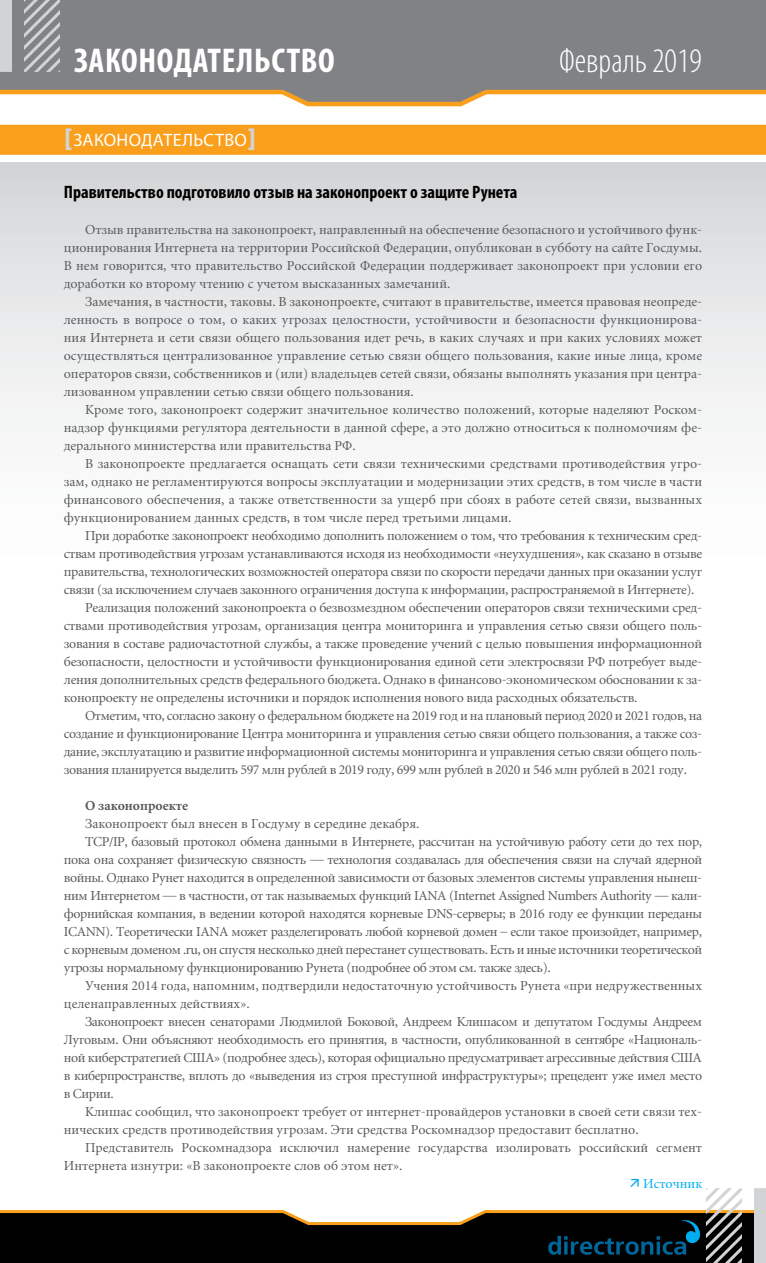
<style>
.page{position:relative;width:766px;height:1263px;background:#fff}
.page>*{position:absolute;margin:0;border:0;box-sizing:border-box;transform-origin:0 0}
.t1{font:700 condensed 34.5px "Myriad Pro";color:#fff}
.t2{font:300 condensed 34.5px "Myriad Pro";color:#fff}
.t3{font:700 condensed 18px "Myriad Pro";color:#000}
.t4{font:18px "Myriad Pro";letter-spacing:.02em;color:#fff}
.t5{font:13.5px/18px "Miniature";letter-spacing:-.03em;color:#58595b;text-align:justify}
.t6{font:13.5px "Miniature";color:#58595b}
.t7{font:700 13.5px "Miniature";color:#58595b}
.t8{font:13.5px "Miniature";color:#00aeef}
.s1{font-weight:900;font-size:27px;color:#d1d3d4}
</style>
<div class="page">
<svg style="left:0;top:0;width:765px;height:107px;background:#918f8c"></svg>
<svg style="left:0;top:1210px;width:548px;height:53px;background:#201b14"></svg>
<div style="left:0;top:125px;width:765px;height:30px;background:#f99f1c"></div>
<svg style="left:0;top:162px;width:765px;height:264px"></svg>
<svg style="left:0;top:0;width:60px;height:72px;background:#a1a3a5"></svg>
<svg style="left:548px;top:1188px;width:217px;height:75px"></svg>
<h1 class="t1" style="left:74px;top:39px;width:33px">Законо</h1>
<h1 class="t1" style="left:173px;top:39px;width:36px">дател</h1>
<h1 class="t1" style="left:254px;top:39px;width:34px">ьство</h1>
<h1 class="t2" style="left:559px;top:42px;width:144px">Февраль 2019</h1>
<h2 class="t4" style="left:64px;top:129px;width:31px"><span class="s1">[</span>Законо</h2>
<h2 class="t4" style="left:141px;top:129px;width:23px">дател</h2>
<h2 class="t4" style="left:193px;top:129px;width:64px">ьство<span class="s1">]</span></h2>
<h2 class="t3" style="left:64px;top:181px;width:455px">Правительство подготовило отзыв на законопроект о защите Рунета</h2>
<p class="t5" style="left:64px;top:221px;width:639px;text-indent:21px">Отзыв правительства на законопроект, направленный на обеспечение безопасного и устойчивого функ&shy;ционирования Интернета на территории Российской Федерации, опубликован в субботу на сайте Госдумы.<br>В нем говорится, что правительство Российской Федерации поддерживает законопроект при условии его доработки ко второму чтению с учетом высказанных замечаний.</p>
<p class="t5" style="left:64px;top:293px;width:639px;text-indent:21px">Замечания, в частности, таковы. В законопроекте, считают в правительстве, имеется правовая неопреде&shy;ленность в вопросе о том, о каких угрозах целостности, устойчивости и безопасности функционирова&shy;ния Интернета и сети связи общего пользования идет речь, в каких случаях и при каких условиях может осуществляться централизованное управление сетью связи общего пользования, какие иные лица, кроме операторов связи, собственников и (или) владельцев сетей связи, обязаны выполнять указания при центра&shy;лизованном управлении сетью связи общего пользования.</p>
<p class="t5" style="left:64px;top:401px;width:639px;text-indent:21px">Кроме того, законопроект содержит значительное количество положений, которые наделяют Роском&shy;надзор функциями регулятора деятельности в данной сфере, а это должно относиться к полномочиям фе&shy;дерального министерства или правительства РФ.</p>
<p class="t5" style="left:64px;top:455px;width:639px;text-indent:21px">В законопроекте предлагается оснащать сети связи техническими средствами противодействия угро&shy;зам, однако не регламентируются вопросы эксплуатации и модернизации этих средств, в том числе в части финансового обеспечения, а также ответственности за ущерб при сбоях в работе сетей связи, вызванных функционированием данных средств, в том числе перед третьими лицами.</p>
<p class="t5" style="left:85px;top:527px;width:618px">При доработке законопроект необходимо дополнить положением о том, что требования к техническим сред-</p>
<p class="t5" style="left:64px;top:545px;width:639px">ствам противодействия угрозам устанавливаются исходя из необходимости «неухудшения», как сказано в отзыве</p>
<p class="t5" style="left:64px;top:563px;width:639px">правительства, технологических возможностей оператора связи по скорости передачи данных при оказании услуг</p>
<p class="t5" style="left:64px;top:581px;width:632px">связи (за исключением случаев законного ограничения доступа к информации, распространяемой в Интернете).</p>
<p class="t5" style="left:85px;top:599px;width:618px">Реализация положений законопроекта о безвозмездном обеспечении операторов связи техническими сред-</p>
<p class="t5" style="left:64px;top:617px;width:639px">ствами противодействия угрозам, организация центра мониторинга и управления сетью связи общего поль-</p>
<p class="t5" style="left:64px;top:635px;width:639px">зования в составе радиочастотной службы, а также проведение учений с целью повышения информационной</p>
<p class="t5" style="left:64px;top:653px;width:639px">безопасности, целостности и устойчивости функционирования единой сети электросвязи РФ потребует выде-</p>
<p class="t5" style="left:64px;top:671px;width:639px">ления дополнительных средств федерального бюджета. Однако в финансово-экономическом обосновании к за-</p>
<p class="t5" style="left:64px;top:689px;width:575px">конопроекту не определены источники и порядок исполнения нового вида расходных обязательств.</p>
<p class="t5" style="left:85px;top:707px;width:618px">Отметим, что, согласно закону о федеральном бюджете на 2019 год и на плановый период 2020 и 2021 годов, на</p>
<p class="t5" style="left:64px;top:725px;width:639px">создание и функционирование Центра мониторинга и управления сетью связи общего пользования, а также соз-</p>
<p class="t5" style="left:64px;top:743px;width:639px">дание, эксплуатацию и развитие информационной системы мониторинга и управления сетью связи общего поль-</p>
<p class="t5" style="left:64px;top:761px;width:624px">зования планируется выделить 597 млн рублей в 2019 году, 699 млн рублей в 2020 и 546 млн рублей в 2021 году.</p>
<p class="t7" style="left:85px;top:799px;width:105px">О законопроекте</p>
<p class="t6" style="left:85px;top:817px;width:336px">Законопроект был внесен в Госдуму в середине декабря.</p>
<p class="t5" style="left:85px;top:833px;width:618px">TCP/IP, базовый протокол обмена данными в Интернете, рассчитан на устойчивую работу сети до тех пор,</p>
<p class="t5" style="left:64px;top:851px;width:639px">пока она сохраняет физическую связность — технология создавалась для обеспечения связи на случай ядерной</p>
<p class="t5" style="left:64px;top:869px;width:639px">войны. Однако Рунет находится в определенной зависимости от базовых элементов системы управления нынеш-</p>
<p class="t5" style="left:64px;top:887px;width:639px">ним Интернетом — в частности, от так называемых функций IANA (Internet Assigned Numbers Authority — кали-</p>
<p class="t5" style="left:64px;top:905px;width:639px">форнийская компания, в ведении которой находятся корневые DNS-серверы; в 2016 году ее функции переданы</p>
<p class="t5" style="left:64px;top:923px;width:639px">ICANN). Теоретически IANA может разделегировать любой корневой домен – если такое произойдет, например,</p>
<p class="t5" style="left:64px;top:941px;width:639px">с корневым доменом .ru, он спустя несколько дней перестанет существовать. Есть и иные источники теоретической</p>
<p class="t5" style="left:64px;top:959px;width:488px">угрозы нормальному функционированию Рунета (подробнее об этом см. также здесь).</p>
<p class="t6" style="left:85px;top:979px;width:618px">Учения 2014 года, напомним, подтвердили недостаточную устойчивость Рунета «при недружественных</p>
<p class="t6" style="left:64px;top:997px;width:187px">целенаправленных действиях».</p>
<p class="t5" style="left:85px;top:1013px;width:618px">Законопроект внесен сенаторами Людмилой Боковой, Андреем Клишасом и депутатом Госдумы Андреем</p>
<p class="t5" style="left:64px;top:1031px;width:639px">Луговым. Они объясняют необходимость его принятия, в частности, опубликованной в сентябре «Националь-</p>
<p class="t5" style="left:64px;top:1049px;width:639px">ной киберстратегией США» (подробнее здесь), которая официально предусматривает агрессивные действия США</p>
<p class="t5" style="left:64px;top:1067px;width:639px">в киберпространстве, вплоть до «выведения из строя преступной инфраструктуры»; прецедент уже имел место</p>
<p class="t5" style="left:64px;top:1085px;width:52px">в Сирии.</p>
<p class="t6" style="left:85px;top:1105px;width:618px">Клишас сообщил, что законопроект требует от интернет-провайдеров установки в своей сети связи тех-</p>
<p class="t6" style="left:64px;top:1123px;width:576px">нических средств противодействия угрозам. Эти средства Роскомнадзор предоставит бесплатно.</p>
<p class="t6" style="left:85px;top:1141px;width:618px">Представитель Роскомнадзора исключил намерение государства изолировать российский сегмент</p>
<p class="t6" style="left:64px;top:1159px;width:340px">Интернета изнутри: «В законопроекте слов об этом нет».</p>
<p class="t8" style="left:643px;top:1177px;width:60px">Источник</p>
</div>
